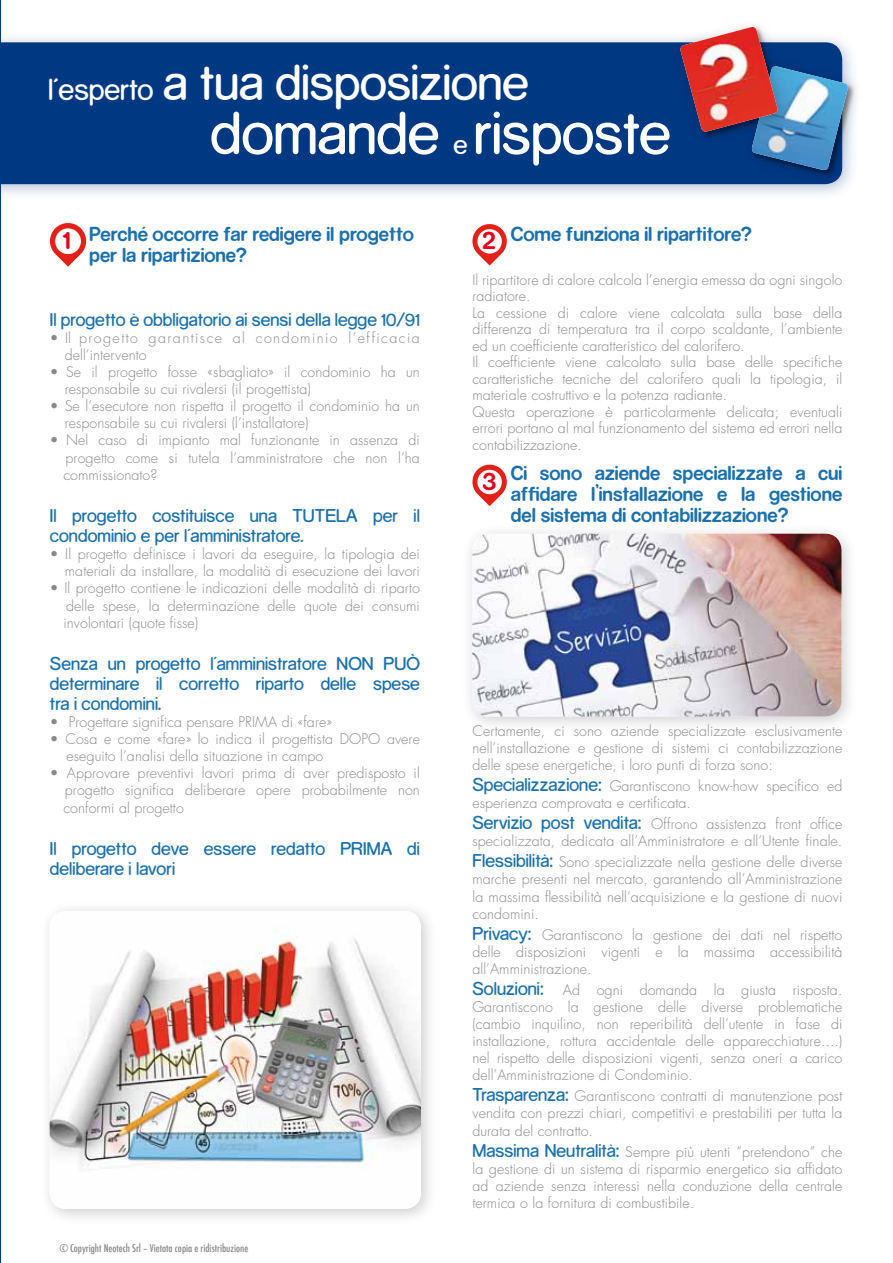
<style>
.page{position:relative;width:893px;height:1263px;background:#fff}
.page>*{position:absolute;margin:0;border:0;box-sizing:border-box;transform-origin:0 0}
.t1{font:54px "Rocko FLF";color:#fff}
.t2{font:45px "Rocko FLF";color:#fff}
.t3{font:24.15px "Rocko FLF";color:#fff}
.t4{font:700 21.6px "Rocko FLF";color:#e2001a}
.t5{font:700 18px/21px "Rocko FLF";color:#1b70ad}
.t6{font:16.5px/20px "Rocko FLF";letter-spacing:.005em;color:#1b70ad}
.t7{font:300 14.25px/17.1px "Futura";letter-spacing:.005em;color:#87888a;text-align:justify}
.t8{font:300 14.25px/17.1px "Futura";letter-spacing:.1em;color:#87888a}
.t9{font:500 condensed 10.5px "Futura";color:#87888a}
.s1{font-size:27px}
.s2{font-family:"Rocko FLF";font-weight:400;font-size:16.5px;color:#1b70ad}
</style>
<div class="page">
<hr style="left:0;top:0;width:1px;height:1263px;background:#003882">
<div style="left:0;top:31px;width:860px;height:170px;background:#003882;opacity:.3"></div>
<div style="left:0;top:42px;width:741px;height:142px;background:#003882"></div>
<div style="left:38px;top:899px;width:400px;height:327px;background:#000;opacity:.2"></div>
<img style="left:50px;top:911px;width:371px;height:298px">
<div style="left:461px;top:522px;width:397px;height:211px;background:#000;opacity:.2"></div>
<img style="left:472px;top:534px;width:369px;height:182px">
<svg style="left:50px;top:223px;width:37px;height:44px"></svg>
<div style="left:55px;top:228px;width:26px;height:26px;background:#fff;border-radius:50%"></div>
<svg style="left:472px;top:224px;width:35px;height:42px"></svg>
<div style="left:477px;top:229px;width:25px;height:25px;background:#fff;border-radius:50%"></div>
<div style="left:679px;top:25px;width:176px;height:153px;background:#000;opacity:.4"></div>
<div style="left:741px;top:56px;width:123px;height:131px;background:#000;opacity:.2"></div>
<div style="left:670px;top:16px;width:124px;height:132px;background:#000;opacity:.2"></div>
<svg style="left:679px;top:26px;width:170px;height:145px;background:#5183b2"></svg>
<img style="left:679px;top:27px;width:99px;height:106px">
<svg style="left:472px;top:464px;width:35px;height:42px"></svg>
<div style="left:477px;top:470px;width:25px;height:24px;background:#fff;border-radius:50%"></div>
<h2 class="t2" style="left:48px;top:55px;width:482px"><span class="s1">l’esperto</span> a tua disposizione</h2>
<h1 class="t1" style="left:210px;top:100px;width:230px">domande</h1>
<h1 class="t1" style="left:474px;top:100px;width:198px">risposte</h1>
<h3 class="t3" style="left:453px;top:130px;width:16px">e</h3>
<p class="t5" style="left:89px;top:223px;width:326px">Perché occorre far redigere il progetto per la ripartizione?</p>
<p class="t5" style="left:511px;top:223px;width:243px">Come funziona il ripartitore?</p>
<p class="t7" style="left:472px;top:271px;width:371px;line-height:16.5px;text-align:left">Il ripartitore di calore calcola l’energia emessa da ogni singolo radiatore.<br>La cessione di calore viene calcolata sulla base della differenza di temperatura tra il corpo scaldante, l’ambiente ed un coefficiente caratteristico del calorifero.<br>Il coefficiente viene calcolato sulla base delle specifiche caratteristiche tecniche del calorifero quali la tipologia, il materiale costruttivo e la potenza radiante.<br>Questa operazione è particolarmente delicata; eventuali errori portano al mal funzionamento del sistema ed errori nella contabilizzazione.</p>
<p class="t5" style="left:511px;top:462px;width:333px;text-align:justify">Ci sono aziende specializzate a cui affidare l’installazione e la gestione del sistema di contabilizzazione?</p>
<h3 class="t4" style="left:63px;top:226px;width:9px">1</h3>
<h3 class="t4" style="left:483px;top:226px;width:15px">2</h3>
<p class="t6" style="left:50px;top:309px;width:371px">Il progetto è obbligatorio ai sensi della legge 10/91</p>
<p class="t8" style="left:65px;top:329px;width:357px;text-indent:-15px">• Il progetto garantisce al condominio l’efficacia dell’intervento</p>
<p class="t7" style="left:65px;top:363px;width:357px;text-indent:-15px">• Se il progetto fosse «sbagliato» il condominio ha un responsabile su cui rivalersi (il progettista)</p>
<p class="t7" style="left:65px;top:398px;width:357px;text-indent:-15px">• Se l’esecutore non rispetta il progetto il condominio ha un responsabile su cui rivalersi (l’installatore)</p>
<p class="t7" style="left:63px;top:432px;width:358px;text-indent:-13px">• Nel caso di impianto mal funzionante in assenza di progetto come si tutela l’amministratore che non l’ha commissionato?</p>
<p class="t6" style="left:50px;top:506px;width:371px">Il progetto costituisce una TUTELA per il condominio e per l’amministratore.</p>
<p class="t7" style="left:50px;top:546px;width:371px;text-align:right">• Il progetto definisce i lavori da eseguire, la tipologia dei materiali da installare, la modalità di esecuzione dei lavori</p>
<p class="t7" style="left:63px;top:580px;width:358px;text-indent:-13px">• Il progetto contiene le indicazioni delle modalità di riparto delle spese, la determinazione delle quote dei consumi involontari (quote fisse)</p>
<p class="t6" style="left:50px;top:654px;width:371px;text-align:justify">Senza un progetto l’amministratore NON PUÒ determinare il corretto riparto delle spese tra i condomini.</p>
<p class="t7" style="left:50px;top:713px;width:284px">• Progettare significa pensare PRIMA di «fare»</p>
<p class="t7" style="left:66px;top:731px;width:355px;text-indent:-16px">• Cosa e come «fare» lo indica il progettista DOPO avere eseguito l’analisi della situazione in campo</p>
<p class="t7" style="left:63px;top:765px;width:358px;text-indent:-13px">• Approvare preventivi lavori prima di aver predisposto il progetto significa deliberare opere probabilmente non conformi al progetto</p>
<p class="t6" style="left:50px;top:838px;width:371px">Il progetto deve essere redatto PRIMA di deliberare i lavori</p>
<h3 class="t4" style="left:483px;top:467px;width:15px">3</h3>
<p class="t7" style="left:472px;top:722px;width:371px">Certamente, ci sono aziende specializzate esclusivamente nell’installazione e gestione di sistemi ci contabilizzazione delle spese energetiche, i loro punti di forza sono:</p>
<p class="t7" style="left:472px;top:777px;width:371px"><span class="s2">Specializzazione:</span> Garantiscono know-how specifico ed esperienza comprovata e certificata.</p>
<p class="t7" style="left:472px;top:816px;width:371px"><span class="s2">Servizio post vendita:</span> Offrono assistenza front office specializzata, dedicata all’Amministratore e all’Utente finale.</p>
<p class="t7" style="left:472px;top:854px;width:371px"><span class="s2">Flessibilità:</span> Sono specializzate nella gestione delle diverse marche presenti nel mercato, garantendo all’Amministrazione la massima flessibilità nell’acquisizione e la gestione di nuovi condomini.</p>
<p class="t7" style="left:472px;top:926px;width:371px"><span class="s2">Privacy:</span> Garantiscono la gestione dei dati nel rispetto delle disposizioni vigenti e la massima accessibilità all’Amministrazione.</p>
<p class="t7" style="left:472px;top:981px;width:371px"><span class="s2">Soluzioni:</span> Ad ogni domanda la giusta risposta.<br>Garantiscono la gestione delle diverse problematiche (cambio inquilino, non reperibilità dell’utente in fase di installazione, rottura accidentale delle apparecchiature....) nel rispetto delle disposizioni vigenti, senza oneri a carico dell’Amministrazione di Condominio.</p>
<p class="t7" style="left:472px;top:1088px;width:371px"><span class="s2">Trasparenza:</span> Garantiscono contratti di manutenzione post vendita con prezzi chiari, competitivi e prestabiliti per tutta la durata del contratto.</p>
<p class="t7" style="left:472px;top:1143px;width:371px"><span class="s2">Massima Neutralità:</span> Sempre più utenti “pretendono” che la gestione di un sistema di risparmio energetico sia affidato ad aziende senza interessi nella conduzione della centrale termica o la fornitura di combustibile.</p>
<p class="t9" style="left:60px;top:1241px;width:190px">© Copyright Neotech Srl – Vietata copia e ridistribuzione</p>
</div>
